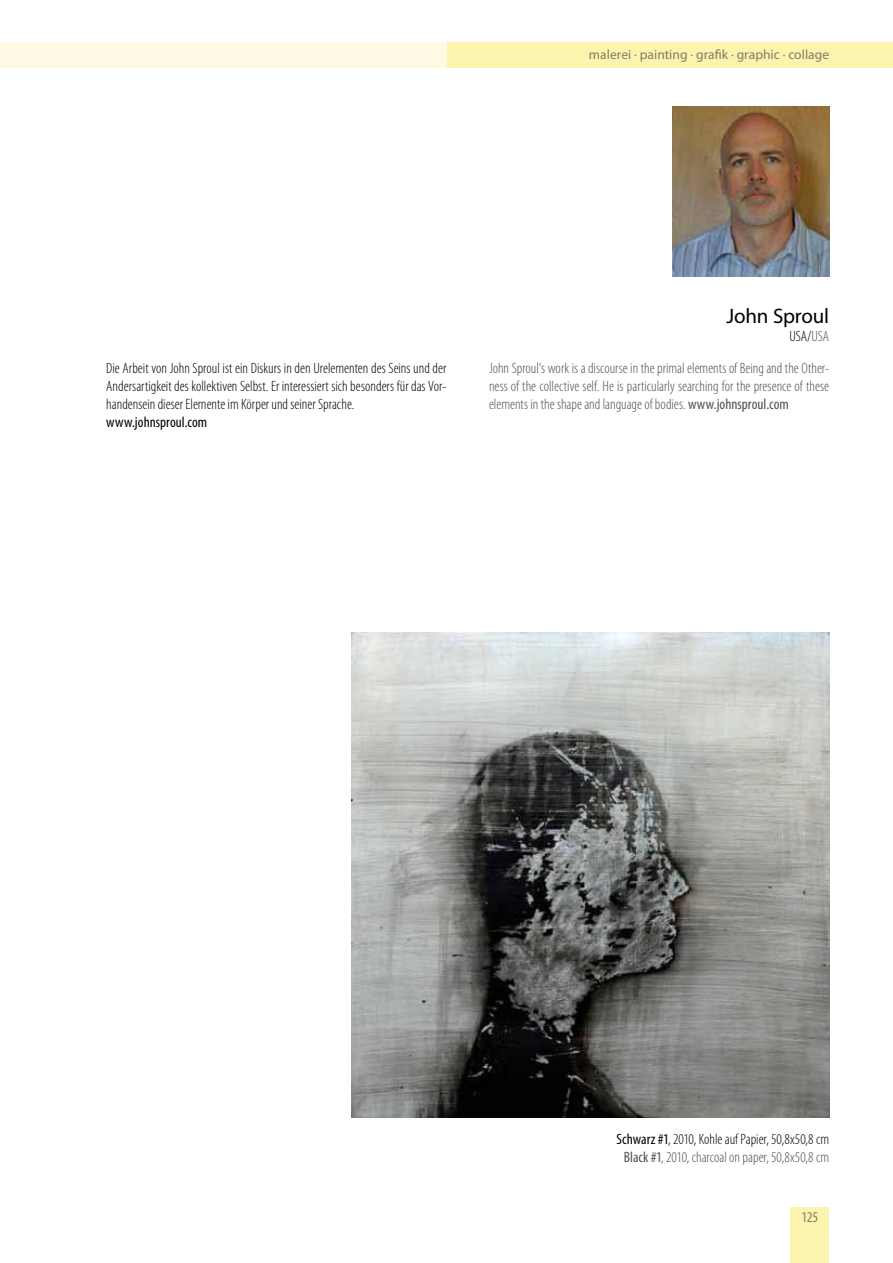
<style>
.page{position:relative;width:893px;height:1263px;background:#fff}
.page>*{position:absolute;margin:0;border:0;box-sizing:border-box;transform-origin:0 0}
.t1{font:21px "Myriad Pro";letter-spacing:-.01em;color:#000}
.t2{font:300 condensed 15px/18px "Myriad Pro";color:#504f53;text-align:center}
.t3{font:300 condensed 15px/18px "Myriad Pro";color:#000;text-align:justify}
.t4{font:condensed 15px "Myriad Pro";letter-spacing:.005em;color:#000}
.t5{font:condensed 15px "Myriad Pro";color:#847c6a}
.t6{font:13.5px "Myriad Pro";letter-spacing:.005em;color:#847c6a}
.s1{color:#504f53}
.s2{font-weight:400}
.s3{font-weight:400;color:#000}
.s4{color:#000}
</style>
<div class="page">
<div style="left:791px;top:1208px;width:38px;height:55px;background:#fbf4ad"></div>
<div style="left:446px;top:43px;width:447px;height:25px;background:#fbf4ad"></div>
<div style="left:0;top:43px;width:446px;height:25px;background:#fefae3"></div>
<img style="left:673px;top:106px;width:156px;height:170px">
<img style="left:352px;top:633px;width:477px;height:485px">
<p class="t6" style="left:589px;top:46px;width:242px">malerei · painting · grafik · graphic · collage</p>
<p class="t3" style="left:106px;top:359px;width:342px">Die Arbeit von John Sproul ist ein Diskurs in den Urelementen des Seins und der Andersartigkeit des kollektiven Selbst. Er interessiert sich besonders für das Vor&shy;handensein dieser Elemente im Körper und seiner Sprache.</p>
<p class="t4" style="left:106px;top:413px;width:102px">www.johnsproul.com</p>
<h1 class="t1" style="left:726px;top:303px;width:104px">John Sproul</h1>
<p class="t3" style="left:789px;top:327px;width:41px">USA/<span class="s1">USA</span></p>
<p class="t2" style="left:489px;top:359px;width:342px;text-align:justify">John Sproul's work is a discourse in the primal elements of Being and the Other&shy;ness of the collective self. He is particularly searching for the presence of these elements in the shape and language of bodies. <span class="s2">www.johnsproul.com</span></p>
<p class="t2" style="left:616px;top:1130px;width:214px"><span class="s3">Schwarz #1</span><span class="s4">, 2010, Kohle auf Papier, 50,8x50,8 cm<br></span><span class="s2">Black #1</span>, 2010, charcoal on paper, 50,8x50,8 cm</p>
<p class="t5" style="left:801px;top:1208px;width:18px">125</p>
</div>
